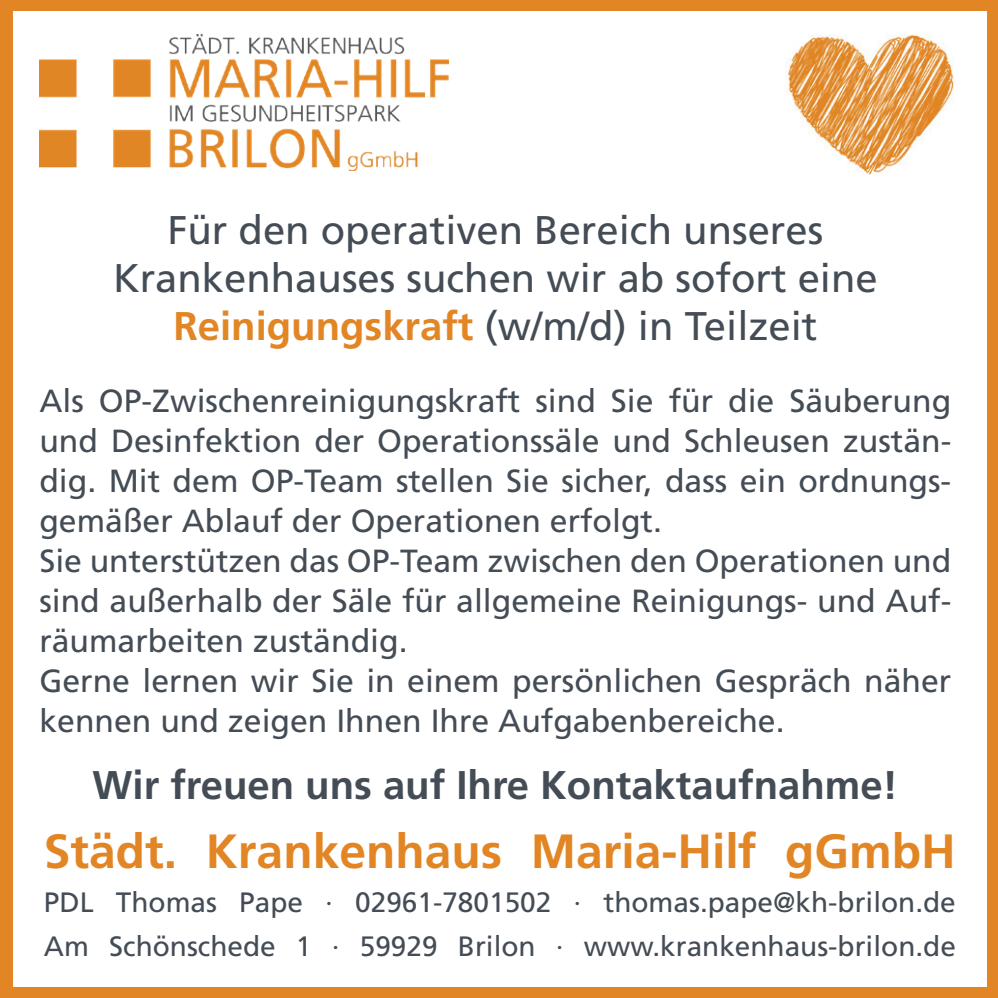
<style>
.page{position:relative;width:998px;height:998px;background:#fff}
.page>*{position:absolute;margin:0;border:0;box-sizing:border-box;transform-origin:0 0}
.t1{font:700 48px "Frutiger LT Com";color:#e28625}
.t2{font:40px/48px "Frutiger LT Com";color:#444c55;text-align:center}
.t3{font:700 40px "Frutiger LT Com";color:#444c55}
.t4{font:32px/40px "Frutiger LT Com";color:#444c55}
.t5{font:28px/44px "Frutiger LT Com";color:#444c55}
.s1{font-weight:700;color:#e28625}
</style>
<div class="page">
<div style="left:988px;top:0;width:10px;height:994px;background:#e28625"></div>
<div style="left:0;top:0;width:12px;height:998px;background:#e28625"></div>
<div style="left:0;top:988px;width:998px;height:10px;background:#e28625"></div>
<div style="left:0;top:0;width:998px;height:10px;background:#e28625"></div>
<img style="left:39px;top:34px;width:409px;height:136px">
<img style="left:785px;top:34px;width:168px;height:140px">
<p class="t2" style="left:113px;top:206px;width:766px">Für den operativen Bereich unseres<br>Krankenhauses suchen wir ab sofort eine<br><span class="s1">Reinigungskraft</span> (w/m/d) in Teilzeit</p>
<p class="t4" style="left:39px;top:381px;width:913px">Als OP-Zwischenreinigungskraft sind Sie für die Säuberung und Desinfektion der Operationssäle und Schleusen zustän&shy;dig. Mit dem OP-Team stellen Sie sicher, dass ein ordnungs&shy;gemäßer Ablauf der Operationen erfolgt.<br>Sie unterstützen das OP-Team zwischen den Operationen und sind außerhalb der Säle für allgemeine Reinigungs- und Auf&shy;räumarbeiten zuständig.<br>Gerne lernen wir Sie in einem persönlichen Gespräch näher kennen und zeigen Ihnen Ihre Aufgabenbereiche.</p>
<p class="t3" style="left:93px;top:761px;width:807px">Wir freuen uns auf Ihre Kontaktaufnahme!</p>
<h1 class="t1" style="left:44px;top:823px;width:913px">Städt. Krankenhaus Maria-Hilf gGmbH</h1>
<p class="t5" style="left:44px;top:881px;width:913px">PDL Thomas Pape · 02961-7801502 · thomas.pape@kh-brilon.de<br>Am Schönschede 1 · 59929 Brilon · www.krankenhaus-brilon.de</p>
</div>
